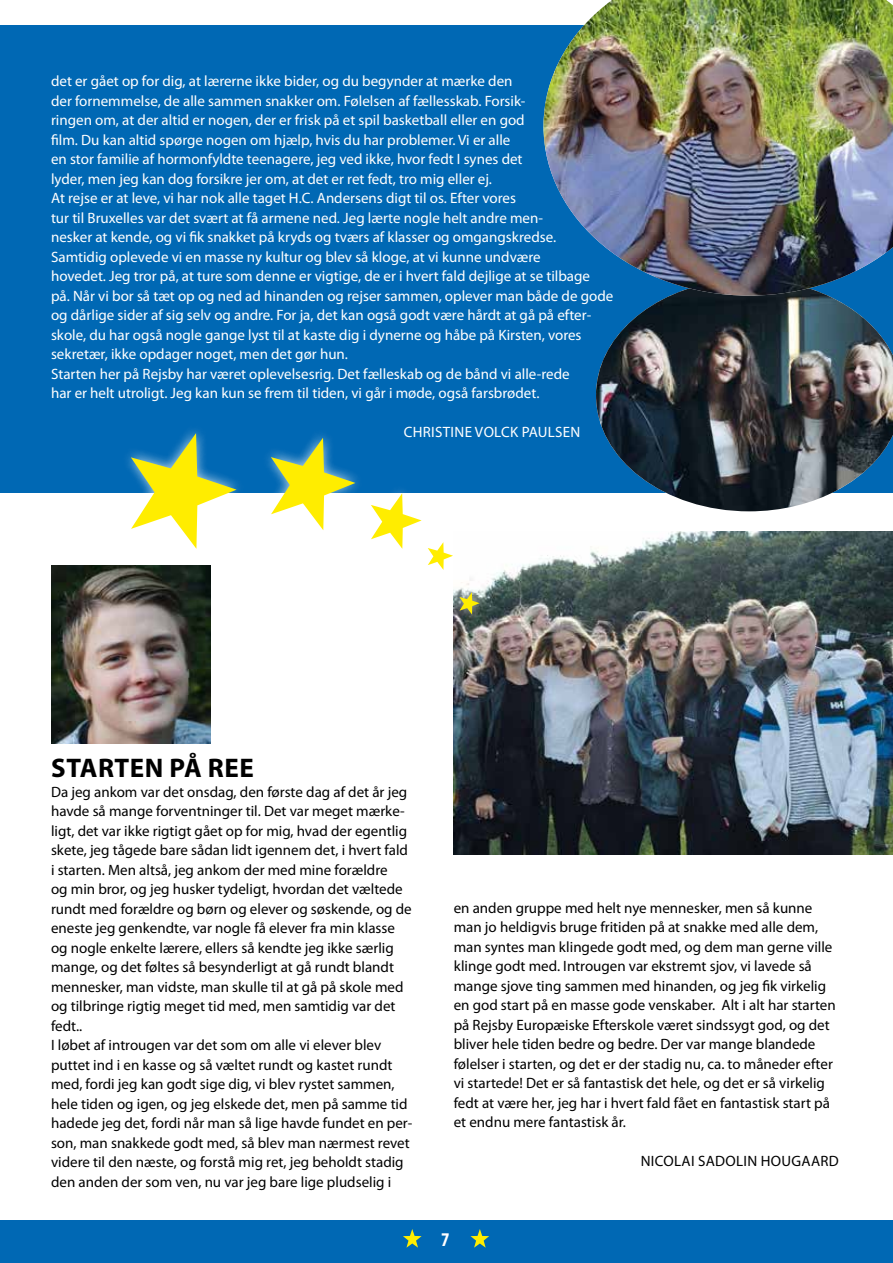
<style>
.page{position:relative;width:893px;height:1263px;background:#fff}
.page>*{position:absolute;margin:0;border:0;box-sizing:border-box;transform-origin:0 0}
.t1{font:700 27px "Myriad Pro";letter-spacing:.02em;color:#000}
.t2{font:700 condensed 19.5px "Myriad Pro";color:#fff}
.t3{font:15px/19.5px "Myriad Pro";color:#000}
.t4{font:15px/19.5px "Myriad Pro";color:#fff}
.t5{font:15px "Myriad Pro";letter-spacing:.02em;color:#000}
.t6{font:15px "Myriad Pro";letter-spacing:.02em;color:#fff}
</style>
<div class="page">
<div style="left:0;top:1220px;width:893px;height:43px;background:#0068b4"></div>
<svg style="left:403px;top:1229px;width:19px;height:19px"></svg>
<svg style="left:470px;top:1229px;width:19px;height:19px"></svg>
<img style="left:454px;top:531px;width:439px;height:324px">
<div style="left:0;top:26px;width:893px;height:467px;background:#0068b4"></div>
<img style="left:596px;top:296px;width:297px;height:215px">
<img style="left:543px;top:0;width:350px;height:296px">
<svg style="left:99px;top:430px;width:395px;height:198px"></svg>
<img style="left:51px;top:566px;width:160px;height:178px">
<p class="t4" style="left:51px;top:71px;width:564px">det er gået op for dig, at lærerne ikke bider, og du begynder at mærke den<br>der fornemmelse, de alle sammen snakker om. Følelsen af fællesskab. Forsik-<br>ringen om, at der altid er nogen, der er frisk på et spil basketball eller en god<br>film. Du kan altid spørge nogen om hjælp, hvis du har problemer. Vi er alle<br>en stor familie af hormonfyldte teenagere, jeg ved ikke, hvor fedt I synes det<br>lyder, men jeg kan dog forsikre jer om, at det er ret fedt, tro mig eller ej.<br>At rejse er at leve, vi har nok alle taget H.C. Andersens digt til os. Efter vores<br>tur til Bruxelles var det svært at få armene ned. Jeg lærte nogle helt andre men-<br>nesker at kende, og vi fik snakket på kryds og tværs af klasser og omgangskredse.<br>Samtidig oplevede vi en masse ny kultur og blev så kloge, at vi kunne undvære<br>hovedet. Jeg tror på, at ture som denne er vigtige, de er i hvert fald dejlige at se tilbage<br>på. Når vi bor så tæt op og ned ad hinanden og rejser sammen, oplever man både de gode og dårlige sider af sig selv og andre. For ja, det kan også godt være hårdt at gå på efter&shy;skole, du har også nogle gange lyst til at kaste dig i dynerne og håbe på Kirsten, vores sekretær, ikke opdager noget, men det gør hun.<br>Starten her på Rejsby har været oplevelsesrig. Det fælleskab og de bånd vi alle-rede<br>har er helt utroligt. Jeg kan kun se frem til tiden, vi går i møde, også farsbrødet.</p>
<p class="t6" style="left:404px;top:423px;width:178px">CHRISTINE VOLCK PAULSEN</p>
<h1 class="t1" style="left:51px;top:750px;width:204px">STARTEN PÅ REE</h1>
<p class="t3" style="left:51px;top:782px;width:363px">Da jeg ankom var det onsdag, den første dag af det år jeg havde så mange forventninger til. Det var meget mærke&shy;ligt, det var ikke rigtigt gået op for mig, hvad der egentlig skete, jeg tågede bare sådan lidt igennem det, i hvert fald i starten. Men altså, jeg ankom der med mine forældre<br>og min bror, og jeg husker tydeligt, hvordan det væltede rundt med forældre og børn og elever og søskende, og de eneste jeg genkendte, var nogle få elever fra min klasse og nogle enkelte lærere, ellers så kendte jeg ikke særlig mange, og det føltes så besynderligt at gå rundt blandt mennesker, man vidste, man skulle til at gå på skole med og tilbringe rigtig meget tid med, men samtidig var det fedt..<br>I løbet af introugen var det som om alle vi elever blev puttet ind i en kasse og så væltet rundt og kastet rundt med, fordi jeg kan godt sige dig, vi blev rystet sammen, hele tiden og igen, og jeg elskede det, men på samme tid hadede jeg det, fordi når man så lige havde fundet en per&shy;son, man snakkede godt med, så blev man nærmest revet videre til den næste, og forstå mig ret, jeg beholdt stadig den anden der som ven, nu var jeg bare lige pludselig i</p>
<p class="t3" style="left:454px;top:898px;width:384px">en anden gruppe med helt nye mennesker, men så kunne man jo heldigvis bruge fritiden på at snakke med alle dem, man syntes man klingede godt med, og dem man gerne ville klinge godt med. Introugen var ekstremt sjov, vi lavede så mange sjove ting sammen med hinanden, og jeg fik virkelig en god start på en masse gode venskaber. Alt i alt har starten på Rejsby Europæiske Efterskole været sindssygt god, og det bliver hele tiden bedre og bedre. Der var mange blandede følelser i starten, og det er der stadig nu, ca. to måneder efter vi startede! Det er så fantastisk det hele, og det er så virkelig fedt at være her, jeg har i hvert fald fået en fantastisk start på et endnu mere fantastisk år.</p>
<p class="t5" style="left:641px;top:1152px;width:200px">NICOLAI SADOLIN HOUGAARD</p>
<h2 class="t2" style="left:441px;top:1227px;width:10px">7</h2>
</div>
